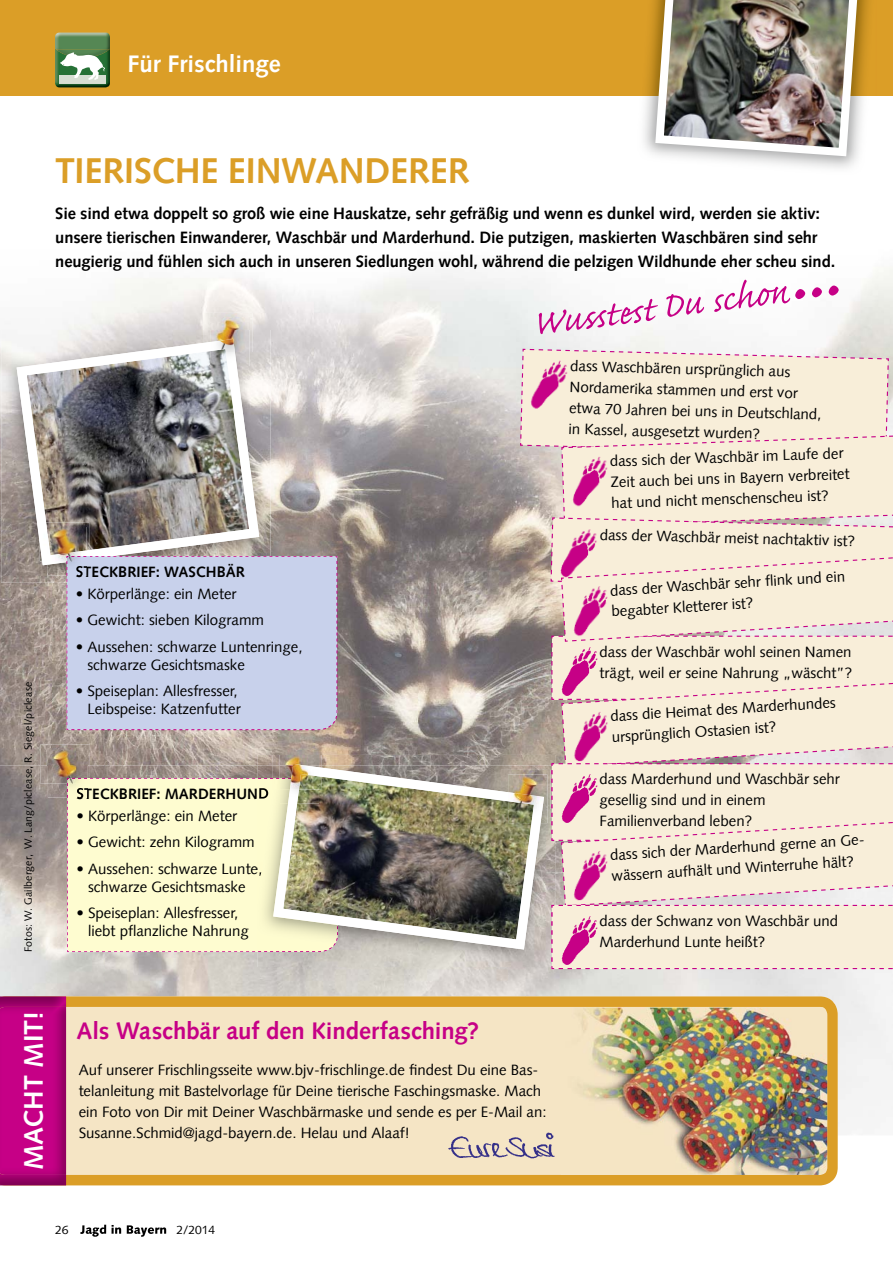
<style>
.page{position:relative;width:893px;height:1263px;background:#fff}
.page>*{position:absolute;margin:0;border:0;box-sizing:border-box;transform-origin:0 0}
.t1{font:700 36px "Syntax Com";letter-spacing:-.005em;color:#db9e27}
.t2{font:700 27px "Syntax Com";color:#fff}
.t3{font:700 24px "Syntax Com";letter-spacing:-.005em;color:#c60086}
.t4{font:700 24px "Syntax Com";color:#fff}
.t5{font:700 16.5px/24px "Syntax Com";letter-spacing:-.005em;color:#000}
.t6{font:15px/21px "Syntax Com";color:#000}
.t7{font:700 15px "Syntax Com";color:#000}
.t8{font:12px "Syntax Com";color:#000}
.t9{font:10.5px "Syntax Com";letter-spacing:.02em;color:#000}
</style>
<div class="page">
<img style="left:0;top:356px;width:52px;height:409px">
<img style="left:271px;top:356px;width:249px;height:205px">
<img style="left:52px;top:583px;width:53px;height:182px">
<img style="left:315px;top:561px;width:205px;height:194px">
<img style="left:105px;top:730px;width:210px;height:35px">
<div style="left:0;top:0;width:893px;height:95px;background:#db9e27"></div>
<img style="left:55px;top:58px;width:55px;height:29px">
<img style="left:59px;top:76px;width:47px;height:7px">
<img style="left:58px;top:32px;width:49px;height:1px">
<img style="left:55px;top:49px;width:55px;height:9px">
<img style="left:55px;top:33px;width:55px;height:16px">
<svg style="left:60px;top:52px;width:45px;height:28px"></svg>
<svg style="left:80px;top:1225px;width:86px;height:12px"></svg>
<img style="left:637px;top:0;width:239px;height:172px">
<img style="left:651px;top:0;width:212px;height:161px">
<svg style="left:5px;top:1185px;width:818px;height:1px"></svg>
<img style="left:0;top:765px;width:105px;height:231px">
<img style="left:105px;top:765px;width:153px;height:2px">
<img style="left:526px;top:969px;width:262px;height:27px">
<img style="left:105px;top:952px;width:421px;height:44px">
<img style="left:1px;top:330px;width:270px;height:50px">
<img style="left:1px;top:380px;width:54px;height:203px">
<img style="left:259px;top:380px;width:12px;height:176px">
<img style="left:17px;top:339px;width:242px;height:226px">
<img style="left:237px;top:352px;width:12px;height:14px">
<img style="left:210px;top:352px;width:16px;height:14px">
<img style="left:226px;top:352px;width:11px;height:14px">
<img style="left:203px;top:313px;width:50px;height:39px">
<svg style="left:203px;top:342px;width:7px;height:10px"></svg>
<img style="left:210px;top:317px;width:39px;height:35px">
<img style="left:210px;top:339px;width:25px;height:13px">
<svg style="left:66px;top:996px;width:772px;height:189px;background:#f0d8a8"></svg>
<img style="left:0;top:996px;width:66px;height:189px">
<img style="left:0;top:1007px;width:66px;height:168px">
<svg style="left:539px;top:299px;width:119px;height:35px"></svg>
<svg style="left:666px;top:280px;width:173px;height:37px"></svg>
<img style="left:446px;top:1129px;width:115px;height:32px">
<img style="left:556px;top:969px;width:43px;height:3px">
<svg style="left:520px;top:348px;width:373px;height:621px;background:#f1e0d2"></svg>
<img style="left:566px;top:578px;width:47px;height:66px">
<img style="left:561px;top:1007px;width:259px;height:168px">
<img style="left:820px;top:1007px;width:7px;height:168px">
<img style="left:258px;top:755px;width:297px;height:212px">
<img style="left:554px;top:764px;width:1px;height:76px">
<img style="left:551px;top:763px;width:3px;height:78px">
<img style="left:554px;top:905px;width:1px;height:62px">
<img style="left:551px;top:905px;width:3px;height:62px">
<img style="left:322px;top:764px;width:222px;height:185px">
<img style="left:47px;top:565px;width:20px;height:11px">
<img style="left:47px;top:561px;width:20px;height:4px">
<img style="left:40px;top:522px;width:49px;height:39px">
<img style="left:47px;top:527px;width:39px;height:28px">
<div style="left:67px;top:556px;width:271px;height:174px;background:#c8d1eb"></div>
<img style="left:272px;top:750px;width:50px;height:17px">
<img style="left:280px;top:755px;width:39px;height:12px">
<img style="left:290px;top:764px;width:29px;height:3px">
<img style="left:48px;top:783px;width:19px;height:14px">
<img style="left:40px;top:744px;width:50px;height:39px">
<svg style="left:67px;top:767px;width:271px;height:185px;background:#e7e3be"></svg>
<img style="left:533px;top:809px;width:14px;height:14px">
<img style="left:508px;top:809px;width:25px;height:14px">
<img style="left:501px;top:770px;width:49px;height:39px">
<svg style="left:501px;top:791px;width:7px;height:18px"></svg>
<img style="left:508px;top:774px;width:39px;height:35px">
<img style="left:508px;top:792px;width:36px;height:17px">
<h3 class="t4" style="left:128px;top:49px;width:155px">Für Frischlinge</h3>
<h1 class="t1" style="left:55px;top:150px;width:416px">TIERISCHE EINWANDERER</h1>
<p class="t5" style="left:55px;top:202px;width:782px">Sie sind etwa doppelt so groß wie eine Hauskatze, sehr gefräßig und wenn es dunkel wird, werden sie aktiv: unsere tierischen Einwanderer, Waschbär und Marderhund. Die putzigen, maskierten Waschbären sind sehr neugierig und fühlen sich auch in unseren Siedlungen wohl, während die pelzigen Wildhunde eher scheu sind.</p>
<p class="t9" style="left:22px;top:952px;width:272px;rotate:-90deg">Fotos: W. Gailberger, W. Lang/piclease, R. Siegel/piclease</p>
<p class="t7" style="left:76px;top:563px;width:171px">STECKBRIEF: WASCHBÄR</p>
<p class="t6" style="left:76px;top:583px;width:162px">• Körperlänge: ein Meter</p>
<p class="t6" style="left:76px;top:610px;width:190px">• Gewicht: sieben Kilogramm</p>
<p class="t6" style="left:87px;top:638px;width:217px;line-height:18px;text-indent:-12px">• Aussehen: schwarze Luntenringe, schwarze Gesichtsmaske</p>
<p class="t6" style="left:76px;top:682px;width:166px;line-height:18px;text-align:right">• Speiseplan: Allesfresser,<br>Leibspeise: Katzenfutter</p>
<p class="t7" style="left:76px;top:784px;width:194px">STECKBRIEF: MARDERHUND</p>
<p class="t6" style="left:76px;top:805px;width:162px">• Körperlänge: ein Meter</p>
<p class="t6" style="left:76px;top:832px;width:180px">• Gewicht: zehn Kilogramm</p>
<p class="t6" style="left:76px;top:860px;width:187px;line-height:18px;text-align:center">• Aussehen: schwarze Lunte, schwarze Gesichtsmaske</p>
<p class="t6" style="left:88px;top:904px;width:162px;line-height:18px;text-indent:-12px">• Speiseplan: Allesfresser, liebt pflanzliche Nahrung</p>
<p class="t6" style="left:571px;top:354px;width:254px;rotate:2deg">dass Waschbären ursprünglich aus Nordamerika stammen und erst vor etwa 70 Jahren bei uns in Deutschland, in Kassel, ausgesetzt wurden?</p>
<p class="t6" style="left:610px;top:451px;width:241px;rotate:-2deg">dass sich der Waschbär im Laufe der<br>Zeit auch bei uns in Bayern verbreitet hat und nicht menschenscheu ist?</p>
<p class="t6" style="left:600px;top:523px;width:257px;rotate:2deg">dass der Waschbär meist nachtaktiv ist?</p>
<p class="t6" style="left:609px;top:581px;width:237px;line-height:20.5px;rotate:-4deg">dass der Waschbär sehr fl ink und ein begabter Kletterer ist?</p>
<p class="t6" style="left:600px;top:641px;width:254px">dass der Waschbär wohl seinen Namen trägt, weil er seine Nahrung „wäscht”?</p>
<p class="t6" style="left:609px;top:707px;width:227px;rotate:-4deg">dass die Heimat des Marderhundes ursprünglich Ostasien ist?</p>
<p class="t6" style="left:600px;top:768px;width:242px">dass Marderhund und Waschbär sehr gesellig sind und in einem<br>Familienverband leben?</p>
<p class="t6" style="left:609px;top:845px;width:266px;rotate:-4deg">dass sich der Marderhund gerne an Ge&shy;wässern aufhält und Winterruhe hält?</p>
<p class="t6" style="left:600px;top:910px;width:240px">dass der Schwanz von Waschbär und<br>Marderhund Lunte heißt?</p>
<h2 class="t2" style="left:18px;top:1170px;width:160px;rotate:-90deg">MACHT MIT!</h2>
<h3 class="t3" style="left:77px;top:1016px;width:404px">Als Waschbär auf den Kinderfasching?</h3>
<p class="t6" style="left:79px;top:1059px;width:469px">Auf unserer Frischlingsseite www.bjv-frischlinge.de findest Du eine Bas&shy;telanleitung mit Bastelvorlage für Deine tierische Faschingsmaske. Mach ein Foto von Dir mit Deiner Waschbärmaske und sende es per E-Mail an:<br>Susanne.Schmid@jagd-bayern.de. Helau und Alaaf!</p>
<p class="t8" style="left:55px;top:1222px;width:15px">26</p>
<p class="t8" style="left:176px;top:1222px;width:40px">2/2014</p>
</div>
